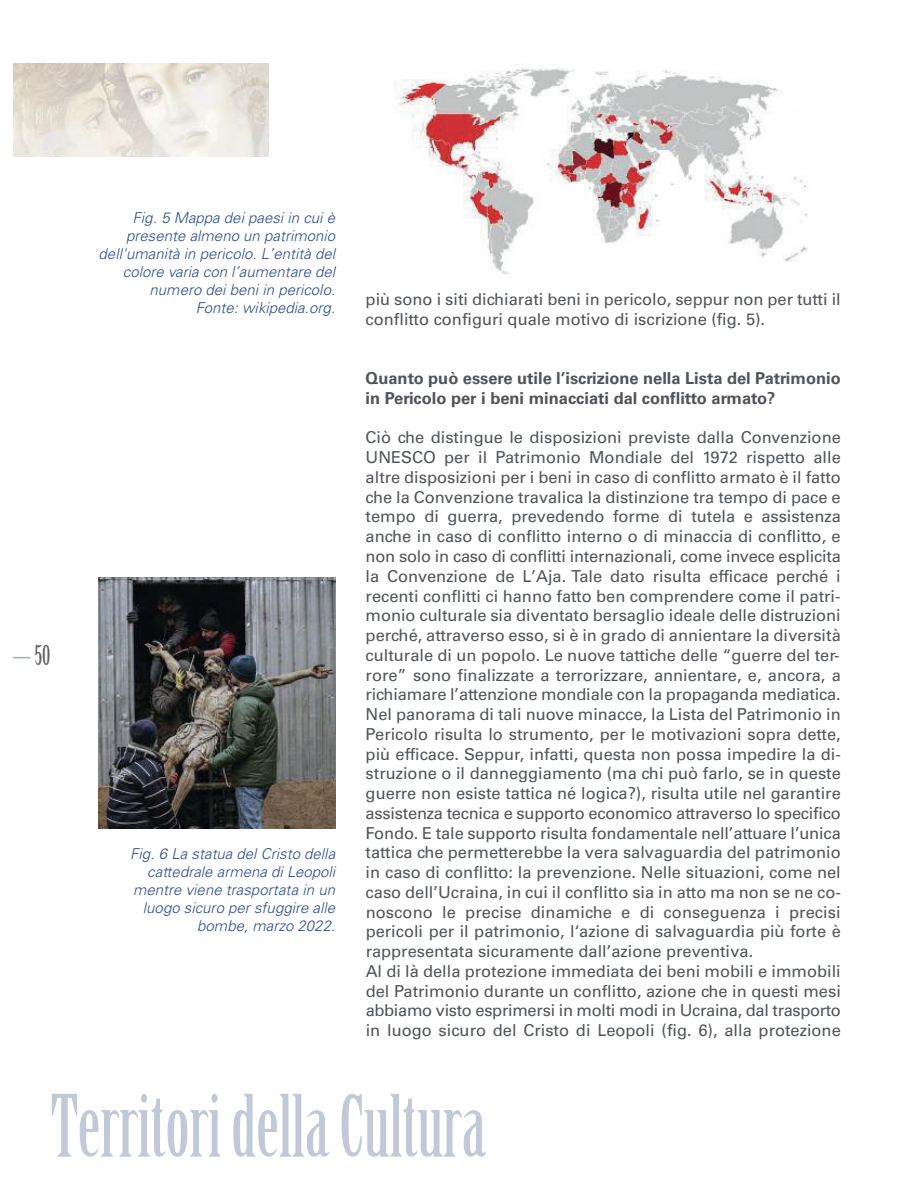
<style>
.page{position:relative;width:918px;height:1188px;background:#fff}
.page>*{position:absolute;margin:0;border:0;box-sizing:border-box;transform-origin:0 0}
.t1{font:83.85px "Birch Std";color:#c1c8d8}
.t2{font:27px "Birch Std";color:#5f6263}
.t3{font:16.5px/19.8px "Univers";color:#505458}
.t4{font:700 16.5px/19.8px "Univers";color:#505458}
.t5{font:italic 300 15px/18px "Univers";color:#2c4c89;text-align:right}
</style>
<div class="page">
<svg style="left:13px;top:657px;width:17px;height:1px"></svg>
<img style="left:13px;top:64px;width:255px;height:93px">
<img style="left:394px;top:68px;width:414px;height:207px">
<img style="left:98px;top:578px;width:237px;height:250px">
<h2 class="t2" style="left:35px;top:640px;width:17px">50</h2>
<p class="t5" style="left:99px;top:210px;width:238px">Fig. 5 Mappa dei paesi in cui è presente almeno un patrimonio dell'umanità in pericolo. L’entità del colore varia con l’aumentare del numero dei beni in pericolo.<br>Fonte: wikipedia.org.</p>
<p class="t5" style="left:130px;top:846px;width:207px">Fig. 6 La statua del Cristo della cattedrale armena di Leopoli mentre viene trasportata in un luogo sicuro per sfuggire alle bombe, marzo 2022.</p>
<p class="t3" style="left:366px;top:291px;width:477px">più sono i siti dichiarati beni in pericolo, seppur non per tutti il conflitto configuri quale motivo di iscrizione (fig. 5).</p>
<p class="t4" style="left:366px;top:370px;width:477px">Quanto può essere utile l’iscrizione nella Lista del Patrimonio in Pericolo per i beni minacciati dal conflitto armato?</p>
<p class="t3" style="left:366px;top:429px;width:477px">Ciò che distingue le disposizioni previste dalla Convenzione UNESCO per il Patrimonio Mondiale del 1972 rispetto alle altre disposizioni per i beni in caso di conflitto armato è il fatto che la Convenzione travalica la distinzione tra tempo di pace e tempo di guerra, prevedendo forme di tutela e assistenza anche in caso di conflitto interno o di minaccia di conflitto, e non solo in caso di conflitti internazionali, come invece esplicita la Convenzione de L’Aja. Tale dato risulta efficace perché i recenti conflitti ci hanno fatto ben comprendere come il patri&shy;monio culturale sia diventato bersaglio ideale delle distruzioni perché, attraverso esso, si è in grado di annientare la diversità culturale di un popolo. Le nuove tattiche delle “guerre del ter&shy;rore” sono finalizzate a terrorizzare, annientare, e, ancora, a richiamare l’attenzione mondiale con la propaganda mediatica.<br>Nel panorama di tali nuove minacce, la Lista del Patrimonio in Pericolo risulta lo strumento, per le motivazioni sopra dette, più efficace. Seppur, infatti, questa non possa impedire la di&shy;struzione o il danneggiamento (ma chi può farlo, se in queste guerre non esiste tattica né logica?), risulta utile nel garantire assistenza tecnica e supporto economico attraverso lo specifico Fondo. E tale supporto risulta fondamentale nell’attuare l’unica tattica che permetterebbe la vera salvaguardia del patrimonio in caso di conflitto: la prevenzione. Nelle situazioni, come nel caso dell’Ucraina, in cui il conflitto sia in atto ma non se ne co&shy;noscono le precise dinamiche e di conseguenza i precisi pericoli per il patrimonio, l‘azione di salvaguardia più forte è rappresentata sicuramente dall’azione preventiva.<br>Al di là della protezione immediata dei beni mobili e immobili del Patrimonio durante un conflitto, azione che in questi mesi abbiamo visto esprimersi in molti modi in Ucraina, dal trasporto in luogo sicuro del Cristo di Leopoli (fig. 6), alla protezione</p>
<h1 class="t1" style="left:51px;top:1079px;width:437px">Territori della Cultura</h1>
</div>
